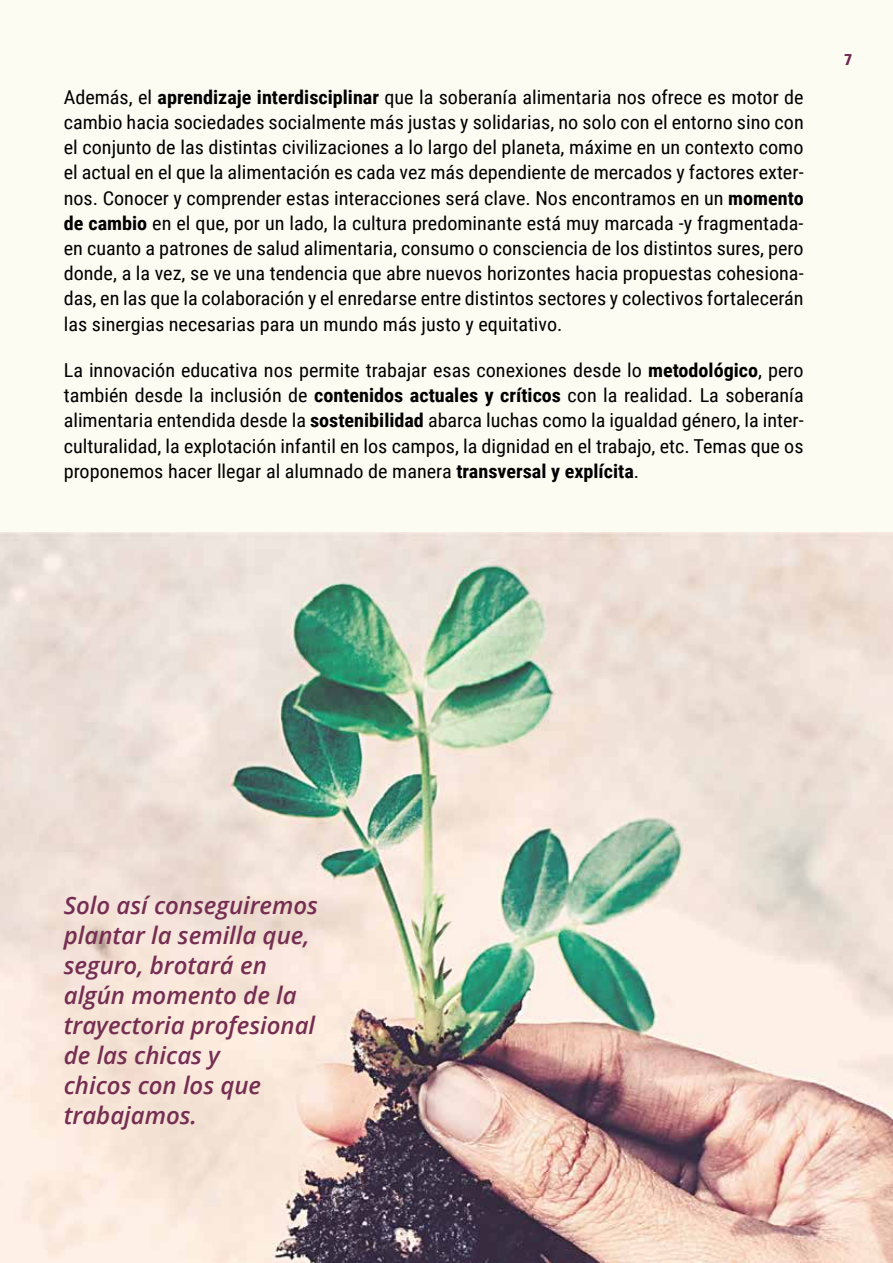
<style>
.page{position:relative;width:893px;height:1263px;background:#fcfcf3}
.page>*{position:absolute;margin:0;border:0;box-sizing:border-box;transform-origin:0 0}
.t1{font:italic 600 24px/30px "Open Sans";color:#752e52}
.t2{font:19.2px/25.2px "Roboto Condensed";color:#000;text-align:justify;scale:1.05 1}
.t3{font:700 15px "Roboto Condensed";color:#752e52}
.s1{font-weight:700}
</style>
<div class="page">
<img style="left:0;top:533px;width:893px;height:730px">
<p class="t2" style="left:64px;top:84px;width:706px">Además, el <span class="s1">aprendizaje interdisciplinar</span> que la soberanía alimentaria nos ofrece es motor de cambio hacia sociedades socialmente más justas y solidarias, no solo con el entorno sino con el conjunto de las distintas civilizaciones a lo largo del planeta, máxime en un contexto como el actual en el que la alimentación es cada vez más dependiente de mercados y factores exter&shy;nos. Conocer y comprender estas interacciones será clave. Nos encontramos en un <span class="s1">momento de cambio</span> en el que, por un lado, la cultura predominante está muy marcada -y fragmentada&shy;en cuanto a patrones de salud alimentaria, consumo o consciencia de los distintos sures, pero donde, a la vez, se ve una tendencia que abre nuevos horizontes hacia propuestas cohesiona&shy;das, en las que la colaboración y el enredarse entre distintos sectores y colectivos fortalecerán las sinergias necesarias para un mundo más justo y equitativo.</p>
<p class="t2" style="left:64px;top:357px;width:706px">La innovación educativa nos permite trabajar esas conexiones desde lo <span class="s1">metodológico</span>, pero también desde la inclusión de <span class="s1">contenidos actuales y críticos</span> con la realidad. La soberanía alimentaria entendida desde la <span class="s1">sostenibilidad</span> abarca luchas como la igualdad género, la inter&shy;culturalidad, la explotación infantil en los campos, la dignidad en el trabajo, etc. Temas que os proponemos hacer llegar al alumnado de manera <span class="s1">transversal y explícita</span>.</p>
<p class="t3" style="left:844px;top:49px;width:9px">7</p>
<p class="t1" style="left:64px;top:889px;width:256px">Solo así conseguiremos plantar la semilla que, seguro, brotará en algún momento de la trayectoria profesional de las chicas y<br>chicos con los que trabajamos.</p>
</div>
